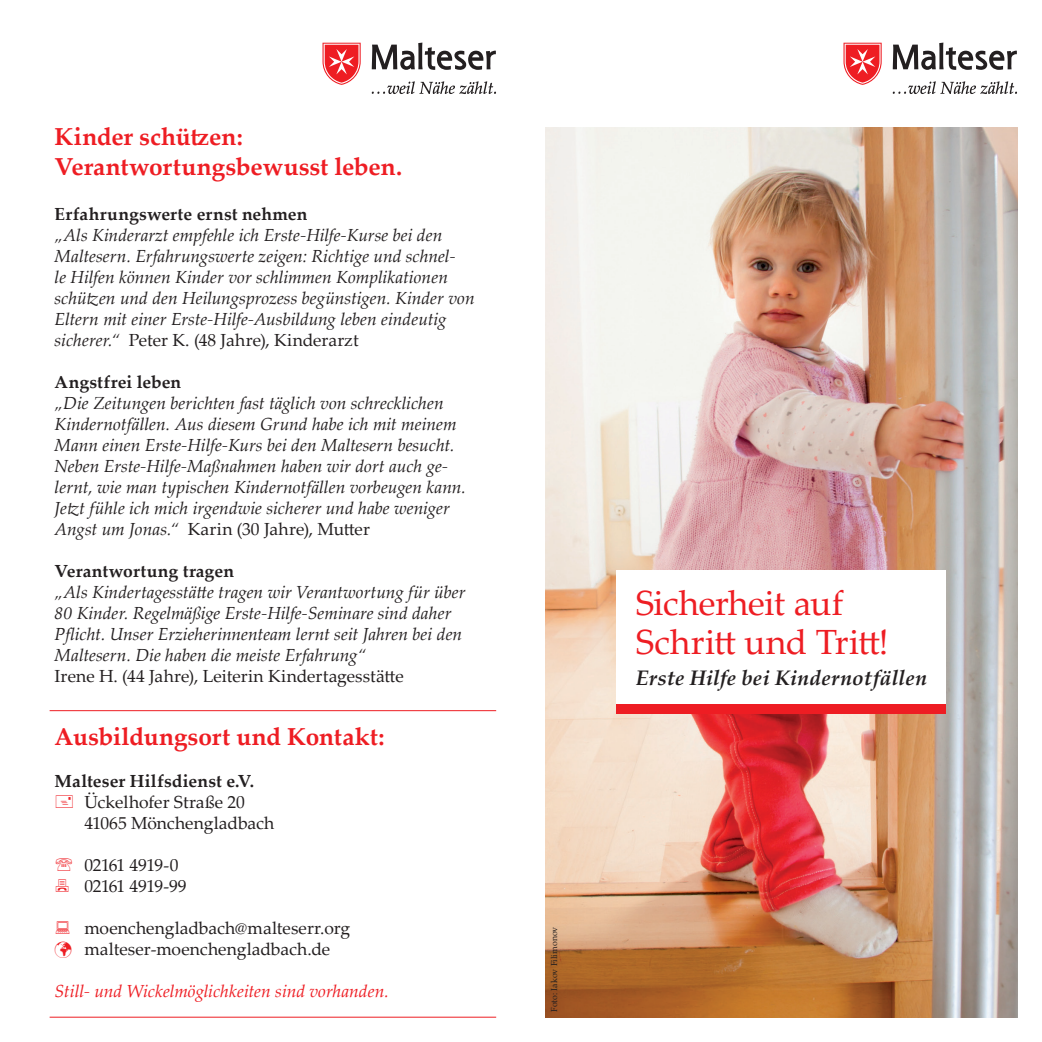
<style>
.page{position:relative;width:1042px;height:1042px;background:#fff}
.page>*{position:absolute;margin:0;border:0;box-sizing:border-box;transform-origin:0 0}
.t1{font:35px/38.5px "Palatino Linotype";letter-spacing:-.01em;color:#ee1d23}
.t2{font:700 24.5px/29.4px "Palatino Linotype";letter-spacing:-.005em;color:#ee1d23}
.t3{font:italic 700 21px "Palatino Linotype";letter-spacing:.01em;color:#231f20}
.t4{font:italic 17.5px/21px "Palatino Linotype";color:#231f20}
.t5{font:17.5px/21px "Palatino Linotype";color:#231f20}
.t6{font:700 17.5px "Palatino Linotype";letter-spacing:.01em;color:#231f20}
.t7{font:italic 17.5px "Palatino Linotype";letter-spacing:-.005em;color:#ee1d23}
.t8{font:17.5px/21px "Palatino Linotype";letter-spacing:-.03em;color:#231f20}
.t9{font:8.75px "Palatino Linotype";color:#231f20}
.s1{font-style:normal}
.s2{color:#ee1d23}
</style>
<div class="page">
<img style="left:546px;top:127px;width:471px;height:890px">
<div style="left:617px;top:570px;width:329px;height:138px;background:#fff"></div>
<div style="left:617px;top:704px;width:329px;height:10px;background:#ee1d23"></div>
<svg style="left:843px;top:43px;width:38px;height:42px"></svg>
<svg style="left:893px;top:43px;width:124px;height:27px"></svg>
<svg style="left:893px;top:81px;width:124px;height:13px"></svg>
<svg style="left:322px;top:43px;width:39px;height:42px"></svg>
<svg style="left:372px;top:43px;width:124px;height:27px"></svg>
<svg style="left:372px;top:81px;width:124px;height:13px"></svg>
<hr style="left:50px;top:710px;width:446px;height:1px;background:#ee1d23">
<hr style="left:50px;top:1016px;width:446px;height:1px;background:#ee1d23">
<h2 class="t2" style="left:55px;top:122px;width:349px">Kinder schützen:<br>Verantwortungsbewusst leben.</h2>
<p class="t6" style="left:55px;top:201px;width:254px">Erfahrungswerte ernst nehmen</p>
<p class="t4" style="left:55px;top:224px;width:422px">„Als Kinderarzt empfehle ich Erste-Hilfe-Kurse bei den Maltesern. Erfahrungswerte zeigen: Richtige und schnel-<br>le Hilfen können Kinder vor schlimmen Komplikationen schützen und den Heilungsprozess begünstigen. Kinder von Eltern mit einer Erste-Hilfe-Ausbildung leben eindeutig sicherer.“ <span class="s1">Peter K. (48 Jahre), Kinderarzt</span></p>
<p class="t6" style="left:55px;top:369px;width:128px">Angstfrei leben</p>
<p class="t4" style="left:55px;top:392px;width:413px">„Die Zeitungen berichten fast täglich von schrecklichen Kindernotfällen. Aus diesem Grund habe ich mit meinem Mann einen Erste-Hilfe-Kurs bei den Maltesern besucht.<br>Neben Erste-Hilfe-Maßnahmen haben wir dort auch ge&shy;lernt, wie man typischen Kindernotfällen vorbeugen kann.<br>Jetzt fühle ich mich irgendwie sicherer und habe weniger Angst um Jonas.“ <span class="s1">Karin (30 Jahre), Mutter</span></p>
<p class="t6" style="left:55px;top:558px;width:181px">Verantwortung tragen</p>
<p class="t4" style="left:55px;top:581px;width:413px">„Als Kindertagesstätte tragen wir Verantwortung für über 80 Kinder. Regelmäßige Erste-Hilfe-Seminare sind daher Pflicht. Unser Erzieherinnenteam lernt seit Jahren bei den Maltesern. Die haben die meiste Erfahrung“</p>
<p class="t5" style="left:55px;top:665px;width:351px">Irene H. (44 Jahre), Leiterin Kindertagesstätte</p>
<h2 class="t2" style="left:55px;top:721px;width:331px">Ausbildungsort und Kontakt:</h2>
<p class="t6" style="left:55px;top:769px;width:201px">Malteser Hilfsdienst e.V.</p>
<p class="t5" style="left:84px;top:791px;width:192px">Ückelhofer Straße 20<br>41065 Mönchengladbach</p>
<p class="t8" style="left:84px;top:854px;width:104px">02161 4919-0<br>02161 4919-99</p>
<p class="t5" style="left:84px;top:917px;width:267px">moenchengladbach@malteserr.org</p>
<p class="t5" style="left:55px;top:938px;width:277px"><span class="s2">✓</span> malteser-moenchengladbach.de</p>
<p class="t7" style="left:55px;top:979px;width:336px">Still- und Wickelmöglichkeiten sind vorhanden.</p>
<p class="t9" style="left:548px;top:1012px;width:87px;rotate:-90deg">Foto: Iakov Filimonov</p>
<h1 class="t1" style="left:636px;top:583px;width:254px">Sicherheit auf<br>Schritt und Tritt!</h1>
<p class="t3" style="left:636px;top:663px;width:293px">Erste Hilfe bei Kindernotfällen</p>
</div>
